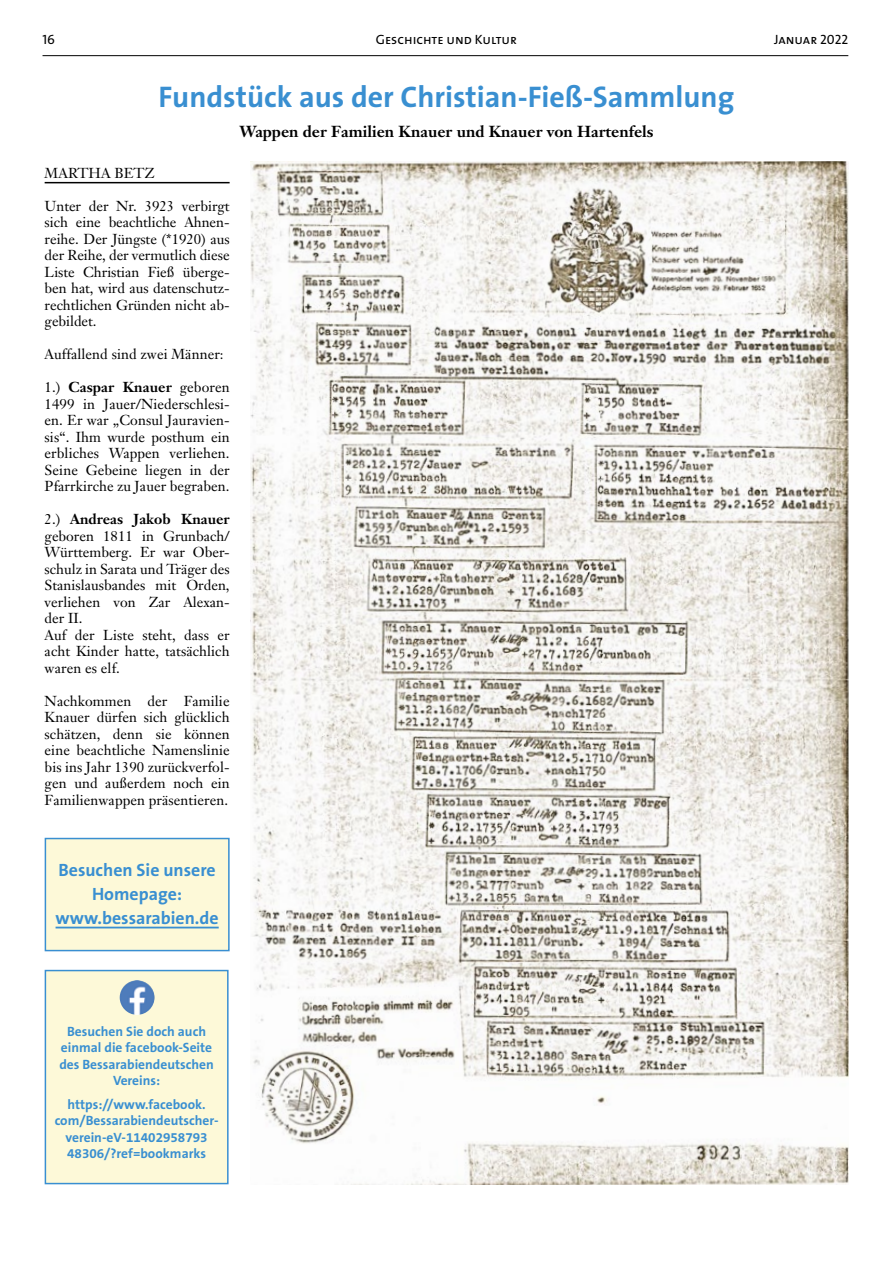
<style>
.page{position:relative;width:893px;height:1263px;background:#fff}
.page>*{position:absolute;margin:0;border:0;box-sizing:border-box;transform-origin:0 0}
.t1{font:700 30px "The Sans";color:#398fd1}
.t2{font:700 17.85px/24.2px "The Sans B7";color:#398fd1;text-align:center}
.t3{font:700 15.75px "Janson Text";color:#000}
.t4{font:14.25px/16.5px "Janson Text";letter-spacing:.005em;color:#000;text-align:justify}
.t5{font:700 13.5px/16.5px "The Sans B7";color:#398fd1;text-align:center}
.t6{font:13.5px "The Sans Caps";color:#000}
.s1{font-weight:700}
</style>
<div class="page">
<hr style="left:43px;top:55px;width:805px;height:1px;background:#000">
<hr style="left:45px;top:182px;width:185px;height:1px;background:#000">
<img style="left:251px;top:161px;width:597px;height:1023px">
<div style="left:45px;top:970px;width:183px;height:213px;background:#fdf9d8"></div>
<div style="left:45px;top:970px;width:184px;height:214px;border:2px solid #398fd1"></div>
<img style="left:120px;top:980px;width:35px;height:35px;border-radius:17px">
<div style="left:45px;top:838px;width:184px;height:112px;background:#fdf9d8"></div>
<hr style="left:56px;top:927px;width:163px;height:1px;background:#398fd1">
<div style="left:45px;top:838px;width:185px;height:113px;border:2px solid #398fd1"></div>
<p class="t6" style="left:43px;top:28px;width:14px">16</p>
<p class="t6" style="left:376px;top:28px;width:143px">Geschichte und Kultur</p>
<p class="t6" style="left:774px;top:28px;width:76px">Januar 2022</p>
<h1 class="t1" style="left:159px;top:71px;width:577px">Fundstück aus der Christian-Fieß-Sammlung</h1>
<p class="t3" style="left:239px;top:121px;width:416px">Wappen der Familien Knauer und Knauer von Hartenfels</p>
<p class="t4" style="left:45px;top:164px;width:111px">MARTHA BETZ</p>
<p class="t4" style="left:45px;top:197px;width:186px">Unter der Nr. 3923 verbirgt sich eine beachtliche Ahnen&shy;reihe. Der Jüngste (*1920) aus der Reihe, der vermutlich diese Liste Christian Fieß überge&shy;ben hat, wird aus datenschutz&shy;rechtlichen Gründen nicht ab&shy;gebildet.</p>
<p class="t4" style="left:45px;top:346px;width:181px">Auffallend sind zwei Männer:</p>
<p class="t4" style="left:45px;top:379px;width:186px">1.) <span class="s1">Caspar Knauer</span> geboren 1499 in Jauer/Niederschlesi&shy;en. Er war „Consul Jauravien&shy;sis“. Ihm wurde posthum ein erbliches Wappen verliehen.<br>Seine Gebeine liegen in der Pfarrkirche zu Jauer begraben.</p>
<p class="t4" style="left:45px;top:511px;width:186px;text-align:left">2.) <span class="s1">Andreas Jakob Knauer </span>geboren 1811 in Grunbach/<br>Württemberg. Er war Ober&shy;schulz in Sarata und Träger des<br>Stanislausbandes mit Orden, verliehen von Zar Alexan&shy;der II.<br>Auf der Liste steht, dass er acht Kinder hatte, tatsächlich waren es elf.</p>
<p class="t4" style="left:45px;top:692px;width:186px">Nachkommen der Familie Knauer dürfen sich glücklich schätzen, denn sie können eine beachtliche Namenslinie bis ins Jahr 1390 zurückverfol&shy;gen und außerdem noch ein Familienwappen präsentieren.</p>
<p class="t2" style="left:56px;top:858px;width:165px">Besuchen Sie unsere<br>Homepage: www.bessarabien.de</p>
<p class="t5" style="left:59px;top:1023px;width:156px">Besuchen Sie doch auch einmal die facebook-Seite des Bessarabiendeutschen<br>Vereins:</p>
<p class="t5" style="left:55px;top:1096px;width:165px">https://www.facebook. com/Bessarabiendeutscher&shy;verein-eV-11402958793<br>48306/?ref=bookmarks</p>
</div>
